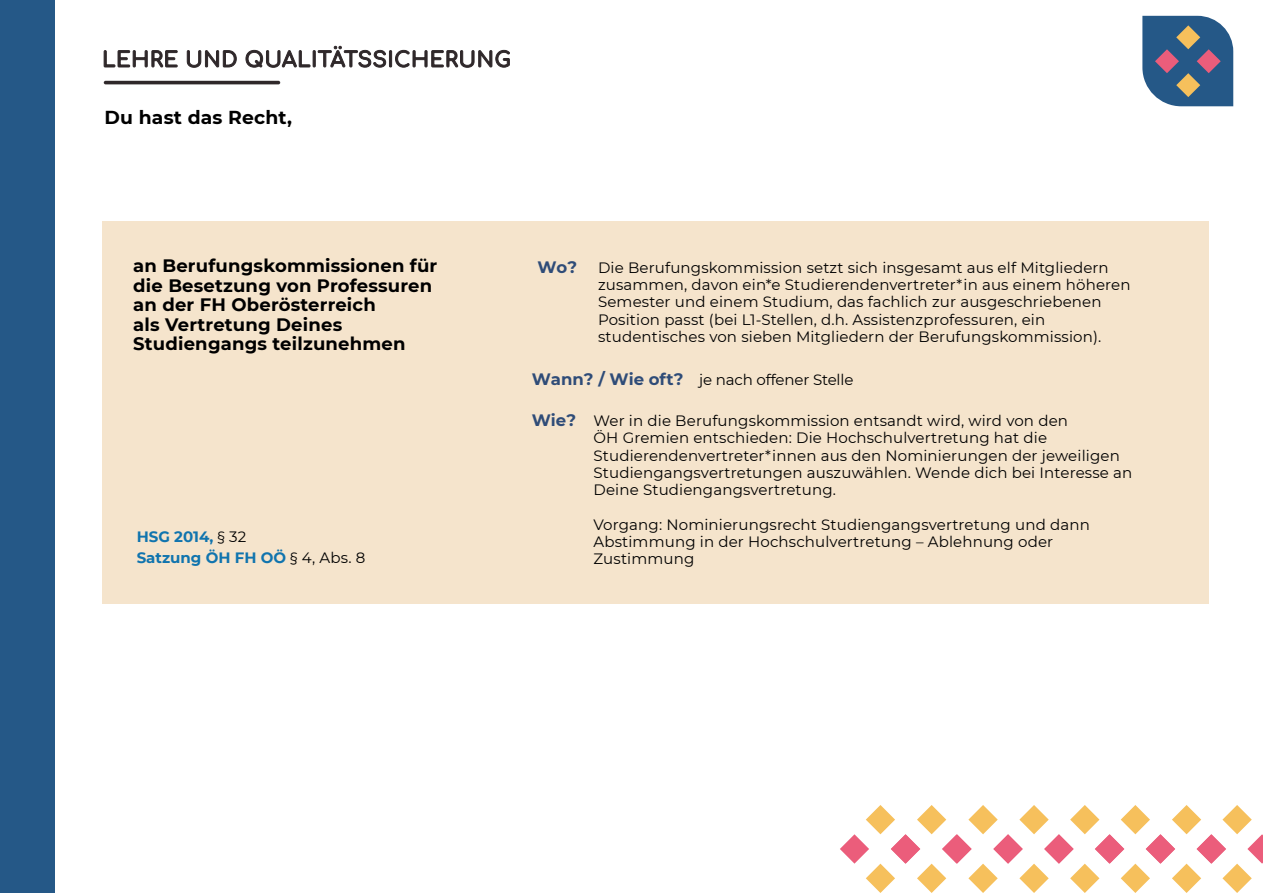
<style>
.page{position:relative;width:1263px;height:893px;background:#fff}
.page>*{position:absolute;margin:0;border:0;box-sizing:border-box;transform-origin:0 0}
.t1{font:700 18.75px "Montserrat";letter-spacing:.01em;color:#000}
.t2{font:700 18px/19.5px "Montserrat";letter-spacing:.01em;color:#000}
.t3{font:700 16.5px "Montserrat";color:#2f4c78}
.t4{font:15px/17.2px "Montserrat";letter-spacing:.01em;color:#000}
.t5{font:700 15px/21px "Montserrat";color:#1074ae}
.t6{font:15px "Montserrat";letter-spacing:-.01em;color:#000}
.s1{font-weight:400;color:#000}
</style>
<div class="page">
<div style="left:102px;top:222px;width:1107px;height:382px;background:#f5e4cc"></div>
<hr style="left:104px;top:81px;width:176px;height:3px;background:#2f282a;border-radius:2px">
<svg style="left:103px;top:45px;width:407px;height:23px"></svg>
<div style="left:0;top:0;width:54px;height:893px;background:#255887"></div>
<svg style="left:1142px;top:16px;width:91px;height:90px;background:#516c8c"></svg>
<svg style="left:840px;top:805px;width:423px;height:88px"></svg>
<p class="t1" style="left:105px;top:104px;width:189px">Du hast das Recht,</p>
<p class="t2" style="left:133px;top:255px;width:306px">an Berufungskommissionen für die Besetzung von Professuren an der FH Oberösterreich<br>als Vertretung Deines<br>Studiengangs teilzunehmen</p>
<p class="t4" style="left:598px;top:258px;width:534px">Die Berufungskommission setzt sich insgesamt aus elf Mitgliedern zusammen, davon ein*e Studierendenvertreter*in aus einem höheren Semester und einem Studium, das fachlich zur ausgeschriebenen Position passt (bei L1-Stellen, d.h. Assistenzprofessuren, ein studentisches von sieben Mitgliedern der Berufungskommission).</p>
<p class="t3" style="left:537px;top:255px;width:41px">Wo?</p>
<p class="t5" style="left:137px;top:525px;width:230px">HSG 2014, <span class="s1">§ 32<br></span>Satzung ÖH FH OÖ <span class="s1">§ 4, Abs. 8</span></p>
<p class="t3" style="left:532px;top:367px;width:153px">Wann? / Wie oft?</p>
<p class="t6" style="left:699px;top:369px;width:156px">je nach offener Stelle</p>
<p class="t4" style="left:593px;top:412px;width:540px">Wer in die Berufungskommission entsandt wird, wird von den<br>ÖH Gremien entschieden: Die Hochschulvertretung hat die Studierendenvertreter*innen aus den Nominierungen der jeweiligen Studiengangsvertretungen auszuwählen. Wende dich bei Interesse an Deine Studiengangsvertretung.</p>
<p class="t4" style="left:593px;top:515px;width:498px">Vorgang: Nominierungsrecht Studiengangsvertretung und dann<br>Abstimmung in der Hochschulvertretung – Ablehnung oder<br>Zustimmung</p>
<p class="t3" style="left:532px;top:408px;width:46px">Wie?</p>
</div>
